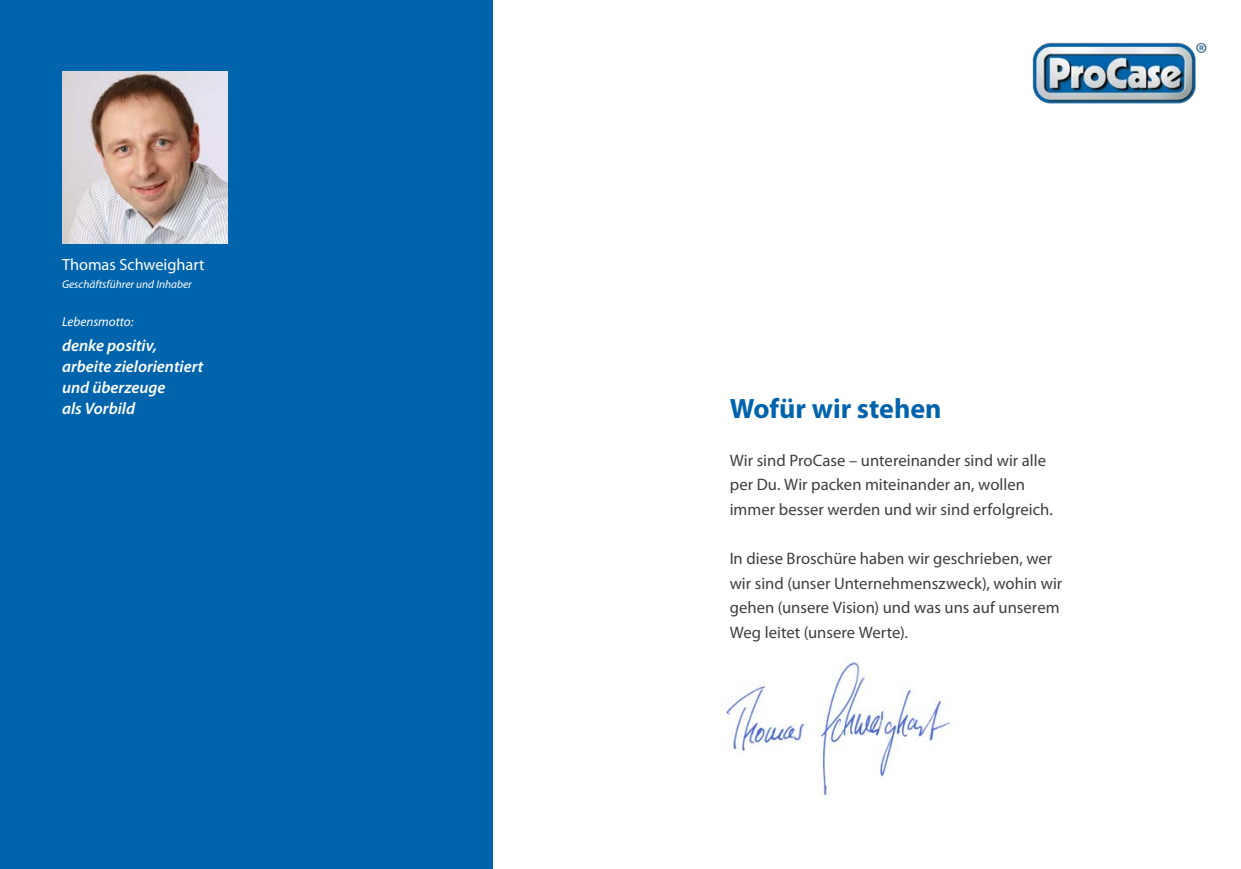
<style>
.page{position:relative;width:1241px;height:869px;background:#fff}
.page>*{position:absolute;margin:0;border:0;box-sizing:border-box;transform-origin:0 0}
.t1{font:700 28px "Myriad Pro";color:#0064ad}
.t2{font:16.62px/24.5px "Myriad Pro";color:#3e3d40}
.t3{font:italic 600 16.62px/21px "Myriad Pro";color:#fff}
.t4{font:16.28px "Myriad Pro";color:#fff}
.t5{font:italic 13.12px "Myriad Pro";color:#fff}
.t6{font:italic 11.38px "Myriad Pro";color:#fff}
</style>
<div class="page">
<div style="left:0;top:0;width:492px;height:868px;background:#0064ad"></div>
<img style="left:62px;top:71px;width:165px;height:172px">
<img style="left:725px;top:657px;width:226px;height:141px">
<img style="left:1032px;top:42px;width:173px;height:62px">
<p class="t4" style="left:62px;top:254px;width:144px">Thomas Schweighart</p>
<p class="t6" style="left:62px;top:276px;width:131px">Geschäftsführer und Inhaber</p>
<p class="t5" style="left:62px;top:313px;width:73px">Lebensmotto:</p>
<p class="t3" style="left:62px;top:334px;width:143px">denke positiv, arbeite zielorientiert und überzeuge<br>als Vorbild</p>
<p class="t1" style="left:729px;top:390px;width:213px">Wofür wir stehen</p>
<p class="t2" style="left:729px;top:447px;width:325px">Wir sind ProCase – untereinander sind wir alle per Du. Wir packen miteinander an, wollen immer besser werden und wir sind erfolgreich.</p>
<p class="t2" style="left:729px;top:545px;width:334px">In diese Broschüre haben wir geschrieben, wer wir sind (unser Unternehmenszweck), wohin wir gehen (unsere Vision) und was uns auf unserem Weg leitet (unsere Werte).</p>
</div>
